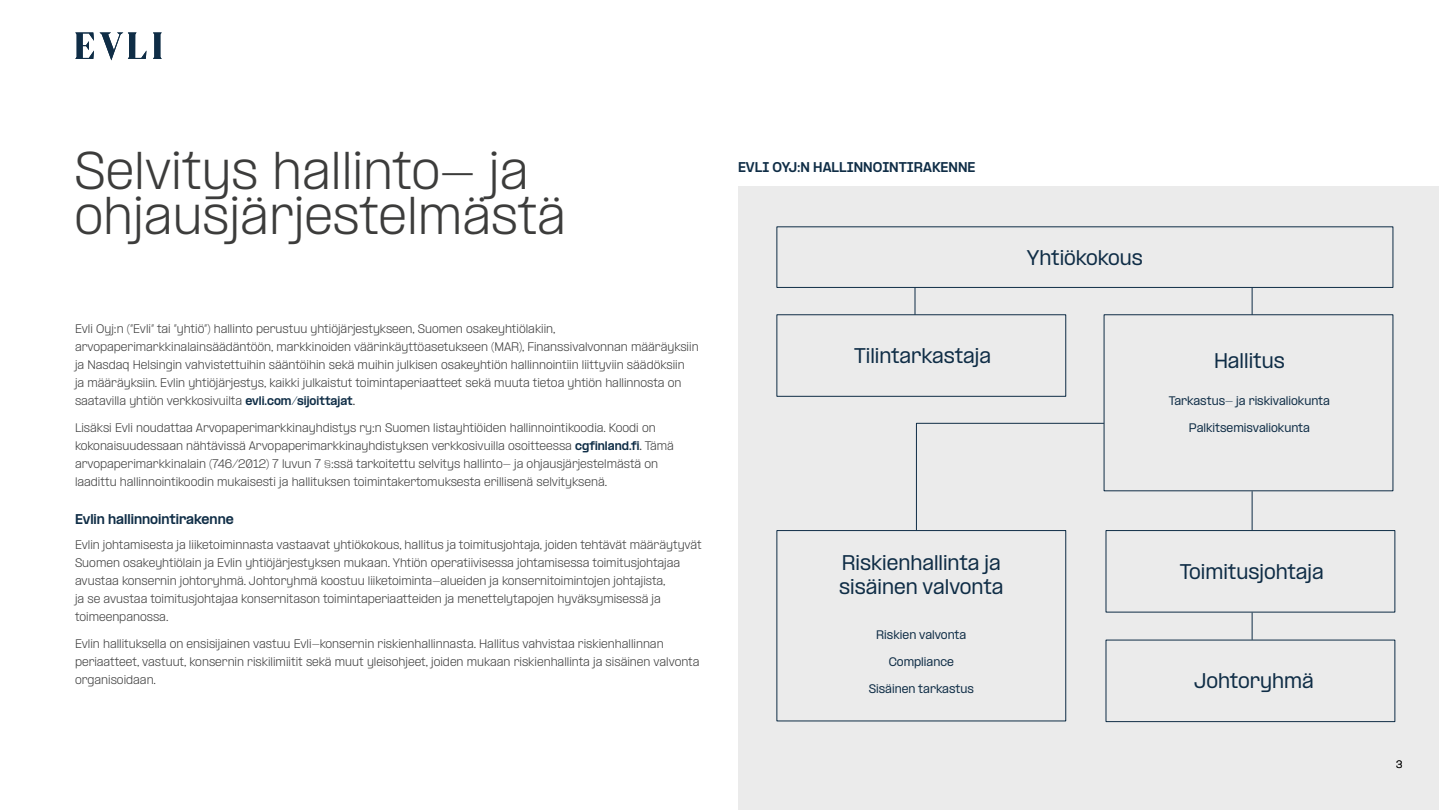
<style>
.page{position:relative;width:1440px;height:810px;background:#fff}
.page>*{position:absolute;margin:0;border:0;box-sizing:border-box;transform-origin:0 0}
.t1{font:300 45px/45px "PP Formula";color:#3c3c3b}
.t2{font:500 18px/24px "PP Formula";color:#0f2d46}
.t3{font:800 12px "PP Formula";color:#0f2d46}
.t4{font:300 10.5px/18px "PP Formula";color:#3c3c3c}
.t5{font:500 10.5px "PP Formula";color:#0f2d46}
.t6{font:300 9px "PP Formula";color:#000}
.s1{font-weight:800;color:#0f2d46}
.s2{font-weight:500}
</style>
<div class="page">
<div style="left:738px;top:186px;width:701px;height:624px;background:#ebebeb"></div>
<div style="left:776px;top:530px;width:290px;height:191px;border:1px solid #0f2d46"></div>
<div style="left:1104px;top:314px;width:289px;height:177px;border:1px solid #0f2d46"></div>
<div style="left:776px;top:314px;width:290px;height:83px;border:1px solid #0f2d46"></div>
<div style="left:1106px;top:530px;width:289px;height:82px;border:1px solid #0f2d46"></div>
<div style="left:1106px;top:640px;width:289px;height:82px;border:1px solid #0f2d46"></div>
<svg style="left:915px;top:288px;width:1px;height:26px"></svg>
<svg style="left:1252px;top:288px;width:1px;height:26px"></svg>
<svg style="left:1252px;top:613px;width:1px;height:26px"></svg>
<hr style="left:1252px;top:492px;width:1px;height:38px;background:#0f2d46">
<svg style="left:916px;top:423px;width:188px;height:108px"></svg>
<svg style="left:75px;top:32px;width:19px;height:27px"></svg>
<svg style="left:100px;top:32px;width:46px;height:28px"></svg>
<svg style="left:153px;top:32px;width:9px;height:27px"></svg>
<div style="left:776px;top:226px;width:617px;height:62px;border:1px solid #0f2d46"></div>
<h1 class="t1" style="left:74px;top:148px;width:493px">Selvitys hallinto- ja ohjausjärjestelmästä</h1>
<p class="t4" style="left:75px;top:320px;width:625px">Evli Oyj:n (”Evli” tai ”yhtiö”) hallinto perustuu yhtiöjärjestykseen, Suomen osakeyhtiölakiin, arvopaperimarkkinalainsäädäntöön, markkinoiden väärinkäyttöasetukseen (MAR), Finanssivalvonnan määräyksiin ja Nasdaq Helsingin vahvistettuihin sääntöihin sekä muihin julkisen osakeyhtiön hallinnointiin liittyviin säädöksiin<br>ja määräyksiin. Evlin yhtiöjärjestys, kaikki julkaistut toimintaperiaatteet sekä muuta tietoa yhtiön hallinnosta on saatavilla yhtiön verkkosivuilta <span class="s1">evli.com/sijoittajat</span><span class="s2">.</span></p>
<p class="t4" style="left:75px;top:419px;width:600px">Lisäksi Evli noudattaa Arvopaperimarkkinayhdistys ry:n Suomen listayhtiöiden hallinnointikoodia. Koodi on kokonaisuudessaan nähtävissä Arvopaperimarkkinayhdistyksen verkkosivuilla osoitteessa <span class="s1">cgfinland.fi</span><span class="s2">.</span> Tämä arvopaperimarkkinalain (746/2012) 7 luvun 7 §:ssä tarkoitettu selvitys hallinto- ja ohjausjärjestelmästä on laadittu hallinnointikoodin mukaisesti ja hallituksen toimintakertomuksesta erillisenä selvityksenä.</p>
<p class="t3" style="left:75px;top:511px;width:160px">Evlin hallinnointirakenne</p>
<p class="t4" style="left:75px;top:536px;width:628px">Evlin johtamisesta ja liiketoiminnasta vastaavat yhtiökokous, hallitus ja toimitusjohtaja, joiden tehtävät määräytyvät Suomen osakeyhtiölain ja Evlin yhtiöjärjestyksen mukaan. Yhtiön operatiivisessa johtamisessa toimitusjohtajaa avustaa konsernin johtoryhmä. Johtoryhmä koostuu liiketoiminta-alueiden ja konsernitoimintojen johtajista,<br>ja se avustaa toimitusjohtajaa konsernitason toimintaperiaatteiden ja menettelytapojen hyväksymisessä ja toimeenpanossa.</p>
<p class="t4" style="left:75px;top:635px;width:626px">Evlin hallituksella on ensisijainen vastuu Evli-konsernin riskienhallinnasta. Hallitus vahvistaa riskienhallinnan periaatteet, vastuut, konsernin riskilimiitit sekä muut yleisohjeet, joiden mukaan riskienhallinta ja sisäinen valvonta organisoidaan.</p>
<p class="t3" style="left:738px;top:160px;width:239px">EVLI OYJ:N HALLINNOINTIRAKENNE</p>
<h2 class="t2" style="left:854px;top:344px;width:139px">Tilintarkastaja</h2>
<h2 class="t2" style="left:1027px;top:246px;width:118px">Yhtiökokous</h2>
<h2 class="t2" style="left:1214px;top:348px;width:72px">Hallitus</h2>
<p class="t5" style="left:1169px;top:394px;width:162px">Tarkastus- ja riskivaliokunta</p>
<p class="t5" style="left:1189px;top:421px;width:122px">Palkitsemisvaliokunta</p>
<h2 class="t2" style="left:839px;top:551px;width:166px">Riskienhallinta ja sisäinen valvonta</h2>
<p class="t5" style="left:876px;top:628px;width:91px">Riskien valvonta</p>
<p class="t5" style="left:889px;top:655px;width:67px">Compliance</p>
<p class="t5" style="left:869px;top:682px;width:107px">Sisäinen tarkastus</p>
<h2 class="t2" style="left:1194px;top:669px;width:121px">Johtoryhmä</h2>
<h2 class="t2" style="left:1180px;top:560px;width:145px">Toimitusjohtaja</h2>
<p class="t6" style="left:1396px;top:759px;width:8px">3</p>
</div>
